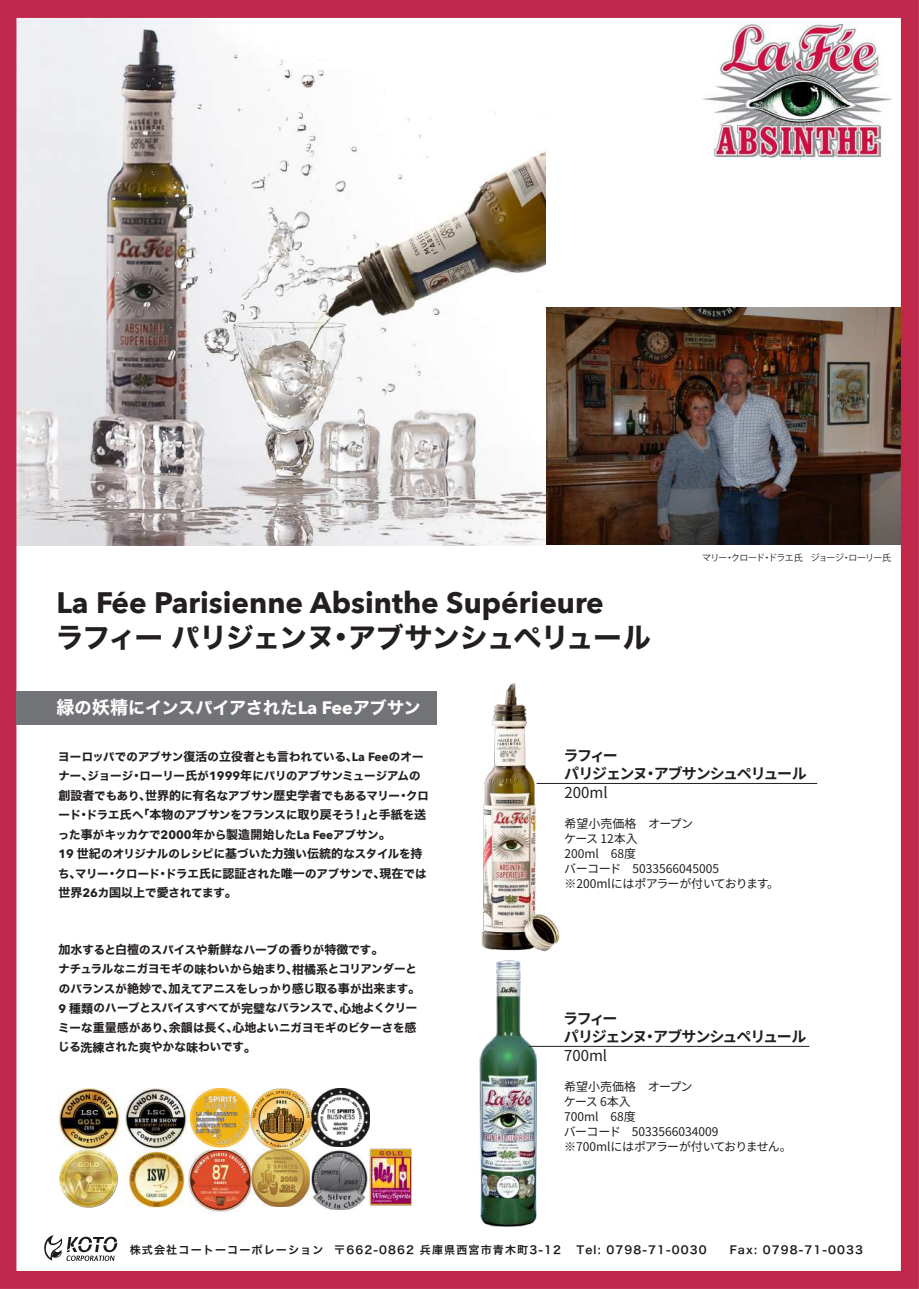
<style>
.page{position:relative;width:919px;height:1289px;background:#fff}
.page>*{position:absolute;margin:0;border:0;box-sizing:border-box;transform-origin:0 0}
.t1{font:700 29.55px "Avenir Next";color:#231f20}
.t2{font:28.05px "Hiragino Sans W7";letter-spacing:-.03em;color:#231f20}
.t3{font:17.1px "Hiragino Sans W7";letter-spacing:-.01em;color:#fff}
.t4{font:700 15px/18px "Source Han Sans JP";letter-spacing:-.085em;color:#231f20}
.t5{font:15px "Source Han Sans JP";color:#231f20}
.t6{font:12px/15px "Source Han Sans JP";color:#231f20}
.t7{font:12px "Hiragino Sans W7";color:#231f20}
.t8{font:11.4px/19.5px "Hiragino Sans W7";letter-spacing:-.01em;color:#231f20}
.t9{font:11.1px "Hira Kaku Pro W6";letter-spacing:.1em;color:#1a1a19}
.t10{font:9px "Koz Go Pr 6 N";letter-spacing:-.09em;color:#231f20}
.s1{font-size:29.55px}
.s2{font-size:18px}
.s3{font-family:"Avenir Next";font-weight:700;font-size:18px}
.s4{font-size:12px}
.s5{font-family:"Avenir Next";font-weight:700;font-size:12px}
.s6{font-family:"Avenir Next";font-weight:700}
.s7{font-size:11.4px}
</style>
<div class="page">
<img style="left:0;top:0;width:918px;height:1288px">
<hr style="left:536px;top:783px;width:281px;height:1px;background:#231f20">
<hr style="left:528px;top:1046px;width:281px;height:1px;background:#231f20">
<div style="left:16px;top:690px;width:420px;height:34px;background:#727377"></div>
<h1 class="t1" style="left:56px;top:577px;width:549px">La Fée Parisienne Absinthe Supérieure</h1>
<h2 class="t2" style="left:56px;top:615px;width:596px">ラフィーパリジェンヌ<span class="s1">・</span>アブサンシュペリュール</h2>
<h3 class="t3" style="left:56px;top:694px;width:366px"><span class="s2">緑</span>の<span class="s2">妖精</span>にインスパイアされた<span class="s3">La Fee</span>アブサン</h3>
<p class="t10" style="left:702px;top:552px;width:200px">マリー・クロード・ドラエ氏 ジョージ・ローリー氏　</p>
<p class="t8" style="left:58px;top:747px;width:372px">ヨーロッパでのアブサン<span class="s4">復活</span>の<span class="s4">立役者</span>とも<span class="s4">言</span>われている<span class="s4">、</span><span class="s5">La Fee</span>のオーナー<span class="s4">、</span>ジョージ<span class="s4">・</span>ローリー<span class="s4">氏</span>が<span class="s5">1999</span><span class="s4">年</span>にパリのアブサンミュージアムの<span class="s4">創設者</span>でもあり<span class="s4">、世界的</span>に<span class="s4">有名</span>なアブサン<span class="s4">歴史学者</span>でもあるマリー<span class="s4">・</span>クロード<span class="s4">・</span>ドラエ<span class="s4">氏</span>へ<span class="s4">「本物</span>のアブサンをフランスに<span class="s4">取</span>り<span class="s4">戻</span>そう<span class="s4">！」</span>と<span class="s4">手紙</span>を<span class="s4">送</span>った<span class="s4">事</span>がキッカケで<span class="s5">2000</span><span class="s4">年</span>から<span class="s4">製造開始</span>した<span class="s5">La Fee</span>アブサン<span class="s4">。<br></span><span class="s5">19</span> <span class="s4">世紀</span>のオリジナルのレシピに<span class="s4">基</span>づいた<span class="s4">力強</span>い<span class="s4">伝統的</span>なスタイルを<span class="s4">持</span>ち<span class="s4">、</span>マリー<span class="s4">・</span>クロード<span class="s4">・</span>ドラエ<span class="s4">氏</span>に<span class="s4">認証</span>された<span class="s4">唯一</span>のアブサンで<span class="s4">、現在</span>では</p>
<p class="t7" style="left:58px;top:883px;width:180px">世界<span class="s6">26</span><span class="s7">カ</span>国以上<span class="s7">で</span>愛<span class="s7">されてます</span>。</p>
<p class="t8" style="left:58px;top:940px;width:363px"><span class="s4">加水</span>すると<span class="s4">白檀</span>のスパイスや<span class="s4">新鮮</span>なハーブの<span class="s4">香</span>りが<span class="s4">特徴</span>です<span class="s4">。<br></span>ナチュラルなニガヨモギの<span class="s4">味</span>わいから<span class="s4">始</span>まり<span class="s4">、柑橘系</span>とコリアンダーとのバランスが<span class="s4">絶妙</span>で<span class="s4">、加</span>えてアニスをしっかり<span class="s4">感</span>じ<span class="s4">取</span>る<span class="s4">事</span>が<span class="s4">出来</span>ます<span class="s4">。</span><span class="s5">9</span> <span class="s4">種類</span>のハーブとスパイスすべてが<span class="s4">完璧</span>なバランスで<span class="s4">、心地</span>よくクリーミーな<span class="s4">重量感</span>があり<span class="s4">、余韻</span>は<span class="s4">長</span>く<span class="s4">、心地</span>よいニガヨモギのビターさを<span class="s4">感</span>じる<span class="s4">洗練</span>された<span class="s4">爽</span>やかな<span class="s4">味</span>わいです<span class="s4">。</span></p>
<h3 class="t4" style="left:563px;top:746px;width:245px">ラフィー<br>パリジェンヌ・アブサンシュペリュール</h3>
<h3 class="t5" style="left:564px;top:784px;width:45px">200ml</h3>
<p class="t6" style="left:564px;top:816px;width:217px">希望小売価格　オープン<br>ケース 12本入<br>200ml　68度<br>バーコード　5033566045005<br>※200mlにはポアラーが付いております。</p>
<h3 class="t4" style="left:563px;top:1009px;width:245px">ラフィー<br>パリジェンヌ・アブサンシュペリュール</h3>
<h3 class="t5" style="left:564px;top:1047px;width:45px">700ml</h3>
<p class="t6" style="left:563px;top:1079px;width:229px">希望小売価格　オープン<br>ケース 6本入<br>700ml　68度<br>バーコード　5033566034009<br>※700mlにはポアラーが付いておりません。</p>
<p class="t9" style="left:130px;top:1239px;width:432px">株式会社コートーコーポレーション 〒662-0862 兵庫県西宮市青木町3-12</p>
<p class="t9" style="left:576px;top:1239px;width:132px">Tel: 0798-71-0030</p>
<p class="t9" style="left:729px;top:1239px;width:135px">Fax: 0798-71-0033</p>
</div>
